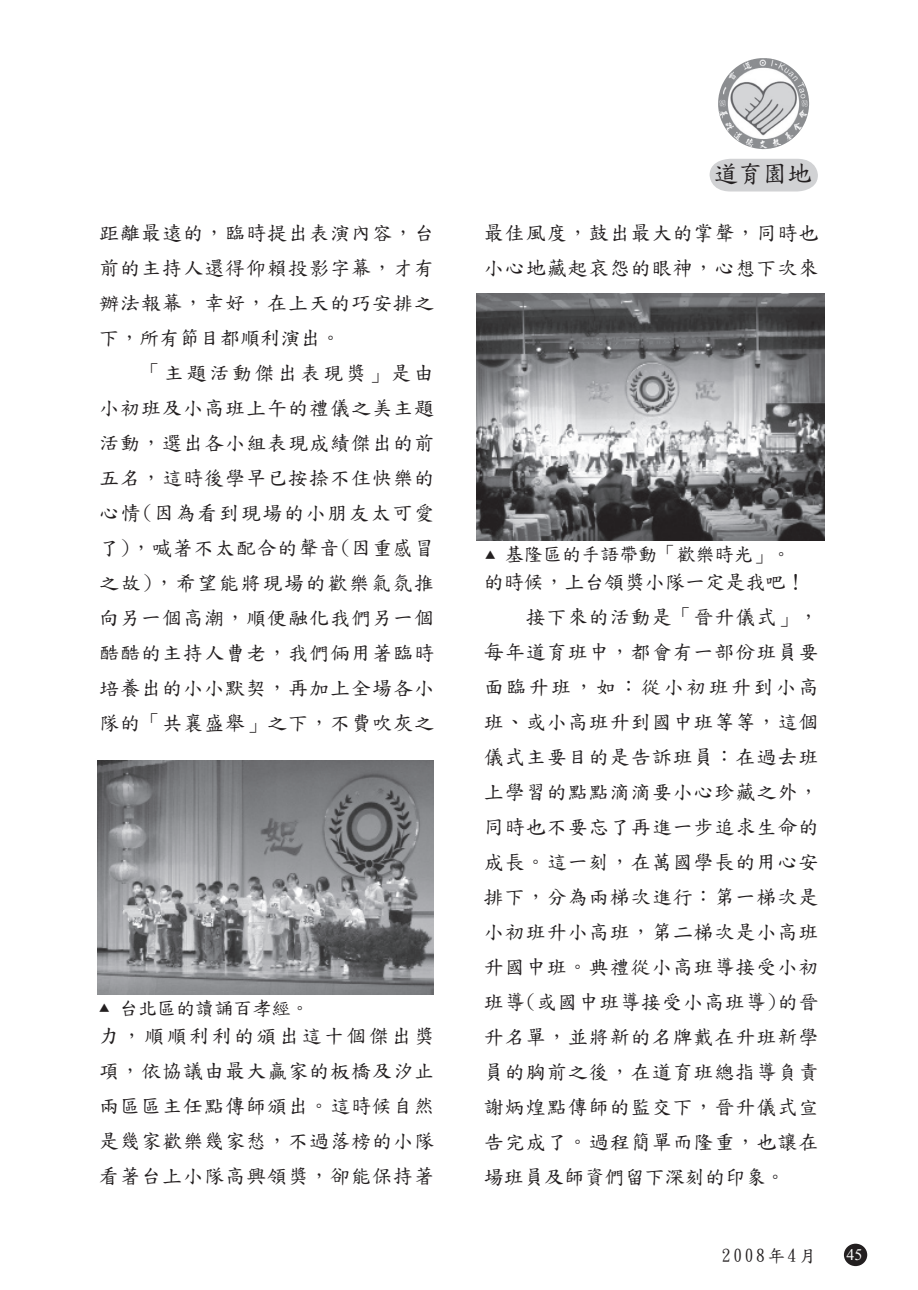
<style>
.page{position:relative;width:918px;height:1290px;background:#fff}
.page>*{position:absolute;margin:0;border:0;box-sizing:border-box;transform-origin:0 0}
.t1{font:24.5px "DF Kai Shu SB Estd BF";color:#231f20}
.t2{font:20.12px/35px "DF Kai Shu SB Estd BF";letter-spacing:.04em;color:#231f20;text-align:justify}
.t3{font:20.12px "DF Kai Shu SB Estd BF";color:#231f20}
.t4{font:20.12px "DF Kai Shu SB Estd BF";letter-spacing:.115em;color:#231f20}
.t5{font:19.25px "DF Kai Shu SB Estd BF";letter-spacing:-.01em;color:#231f20}
.t6{font:17.5px "DF Kai Shu SB Estd BF";letter-spacing:.15em;color:#231f20}
.t7{font:15.92px "Times New Roman";color:#fff}
.s1{font-size:10.5px}
</style>
<div class="page">
<div style="left:844px;top:1243px;width:23px;height:23px;background:#231f20;border-radius:50%"></div>
<svg style="left:709px;top:159px;width:109px;height:32px;background:#d4d5d7"></svg>
<img style="left:718px;top:58px;width:51px;height:91px">
<img style="left:98px;top:761px;width:335px;height:233px">
<img style="left:477px;top:293px;width:348px;height:247px">
<p class="t2" style="left:99px;top:216px;width:336px">距離最遠的，臨時提出表演內容，台前的主持人還得仰賴投影字幕，才有辦法報幕，幸好，在上天的巧安排之下，所有節目都順利演出。</p>
<p class="t2" style="left:99px;top:356px;width:347px;text-align:left;text-indent:42px">「主題活動傑出表現獎」是由小初班及小高班上午的禮儀之美主題活動，選出各小組表現成績傑出的前五名，這時後學早已按捺不住快樂的心情(因為看到現場的小朋友太可愛了)，喊著不太配合的聲音(因重感冒之故)，希望能將現場的歡樂氣氛推向另一個高潮，順便融化我們另一個酷酷的主持人曹老，我們倆用著臨時培養出的小小默契，再加上全場各小隊的「共襄盛舉」之下，不費吹灰之</p>
<p class="t5" style="left:99px;top:998px;width:212px"><span class="s1">▲</span> 台北區的讀誦百孝經。</p>
<p class="t2" style="left:99px;top:1018px;width:336px">力，順順利利的頒出這十個傑出獎項，依協議由最大贏家的板橋及汐止兩區區主任點傳師頒出。這時候自然是幾家歡樂幾家愁，不過落榜的小隊看著台上小隊高興領獎，卻能保持著</p>
<p class="t1" style="left:714px;top:161px;width:99px">道育園地</p>
<p class="t2" style="left:484px;top:216px;width:336px">最佳風度，鼓出最大的掌聲，同時也小心地藏起哀怨的眼神，心想下次來</p>
<p class="t5" style="left:485px;top:545px;width:307px"><span class="s1">▲</span> 基隆區的手語帶動「歡樂時光」。</p>
<p class="t3" style="left:484px;top:572px;width:323px">的時候，上台領獎小隊一定是我吧！</p>
<p class="t2" style="left:526px;top:600px;width:294px">接下來的活動是「晉升儀式」，</p>
<p class="t2" style="left:484px;top:635px;width:336px">每年道育班中，都會有一部份班員要</p>
<p class="t4" style="left:484px;top:677px;width:336px">面臨升班，如：從小初班升到小高</p>
<p class="t2" style="left:484px;top:705px;width:336px">班、或小高班升到國中班等等，這個</p>
<p class="t2" style="left:484px;top:740px;width:336px">儀式主要目的是告訴班員：在過去班</p>
<p class="t2" style="left:484px;top:775px;width:336px">上學習的點點滴滴要小心珍藏之外，</p>
<p class="t2" style="left:484px;top:810px;width:347px">同時也不要忘了再進一步追求生命的</p>
<p class="t2" style="left:484px;top:845px;width:336px">成長。這一刻，在萬國學長的用心安</p>
<p class="t2" style="left:484px;top:880px;width:336px">排下，分為兩梯次進行：第一梯次是</p>
<p class="t2" style="left:484px;top:915px;width:336px">小初班升小高班，第二梯次是小高班</p>
<p class="t2" style="left:484px;top:950px;width:336px">升國中班。典禮從小高班導接受小初</p>
<p class="t2" style="left:484px;top:985px;width:336px">班導(或國中班導接受小高班導)的晉</p>
<p class="t2" style="left:484px;top:1020px;width:336px">升名單，並將新的名牌戴在升班新學</p>
<p class="t2" style="left:484px;top:1055px;width:336px">員的胸前之後，在道育班總指導負責</p>
<p class="t2" style="left:484px;top:1090px;width:336px">謝炳煌點傳師的監交下，晉升儀式宣</p>
<p class="t2" style="left:484px;top:1125px;width:336px">告完成了。過程簡單而隆重，也讓在</p>
<p class="t3" style="left:484px;top:1167px;width:303px">場班員及師資們留下深刻的印象。</p>
<p class="t6" style="left:722px;top:1247px;width:96px">2008年4月</p>
<p class="t7" style="left:846px;top:1243px;width:17px">45</p>
</div>
